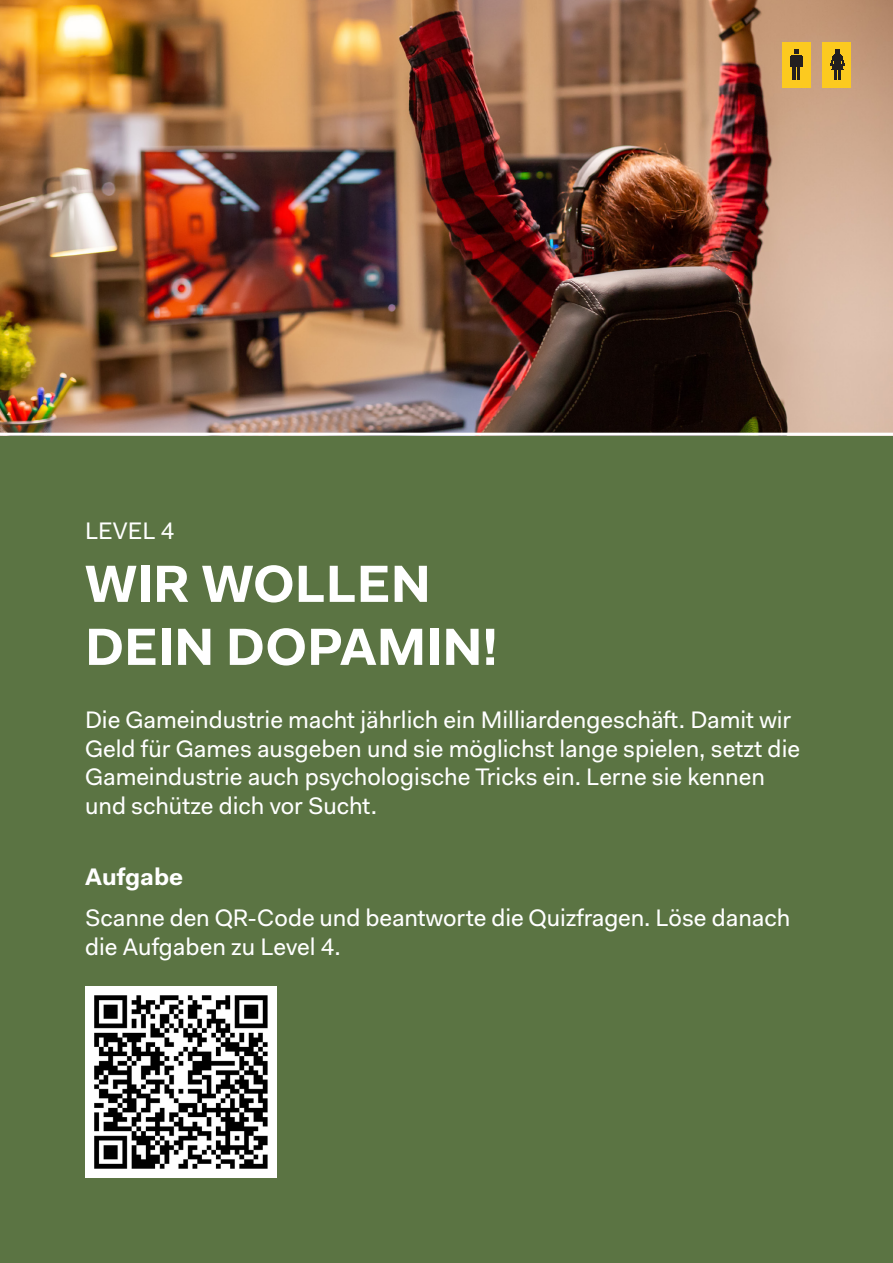
<style>
.page{position:relative;width:893px;height:1263px;background:#5b7443}
.page>*{position:absolute;margin:0;border:0;box-sizing:border-box;transform-origin:0 0}
.Titel{font:700 52.5px/63px "Fakt Pro";color:#fff}
.Fliesstext_DE{font:24px/28.8px "Fakt Pro";color:#fff}
.Fliesstext_DE-2{font:700 24px "Fakt Pro";color:#fff}
.Titel-2{font:24px "Fakt Pro";color:#fff}
</style>
<div class="page">
<img style="left:0;top:0;width:893px;height:433px">
<img style="left:85px;top:986px;width:191px;height:192px">
<hr style="left:0;top:433px;width:893px;height:3px;background:#fff">
<div style="left:822px;top:43px;width:28px;height:45px;background:#fcca1f"></div>
<div style="left:782px;top:43px;width:29px;height:45px;background:#fcca1f"></div>
<svg style="left:790px;top:49px;width:13px;height:31px"></svg>
<svg style="left:830px;top:49px;width:15px;height:31px"></svg>
<p class="Titel-2" style="left:85px;top:515px;width:91px">LEVEL 4</p>
<p class="Titel" style="left:85px;top:552px;width:414px">WIR WOLLEN<br>DEIN DOPAMIN!</p>
<p class="Fliesstext_DE" style="left:85px;top:705px;width:716px">Die Gameindustrie macht jährlich ein Milliardengeschäft. Damit wir Geld für Games ausgeben und sie möglichst lange spielen, setzt die Gameindustrie auch psychologische Tricks ein. Lerne sie kennen und schütze dich vor Sucht.</p>
<p class="Fliesstext_DE-2" style="left:85px;top:860px;width:100px">Aufgabe</p>
<p class="Fliesstext_DE" style="left:85px;top:903px;width:707px">Scanne den QR-Code und beantworte die Quizfragen. Löse danach die Aufgaben zu Level 4.</p>
</div>
